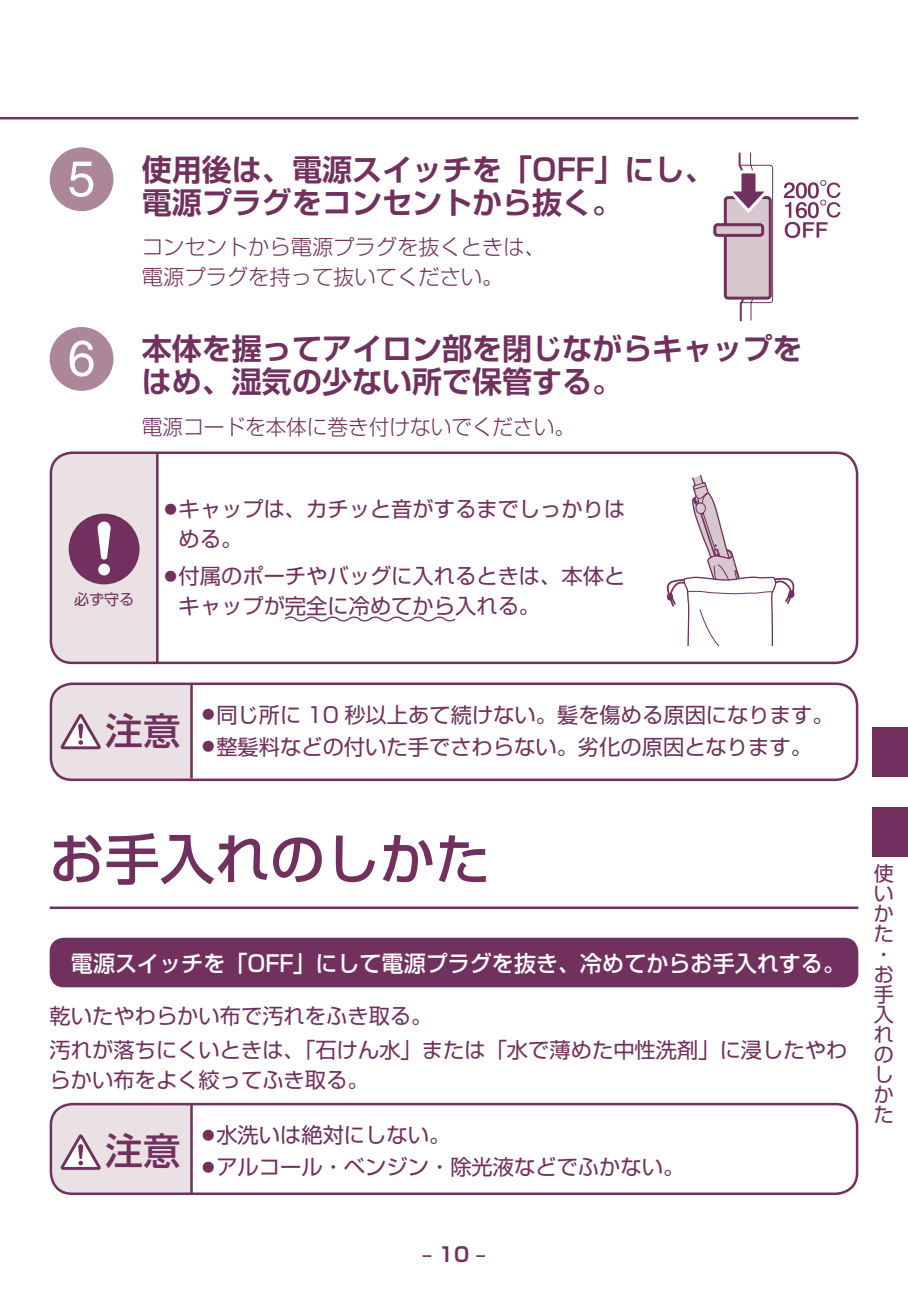
<style>
.page{position:relative;width:908px;height:1290px;background:#fff}
.page>*{position:absolute;margin:0;border:0;box-sizing:border-box;transform-origin:0 0}
.t1{font:500 55px "Shin Go Pro";color:#71305e}
.t2{font:500 37.5px "Shin Go Pro";color:#71305e}
.t3{font:700 30px/32.8px "Shin Go Pro De";color:#71305e}
.t4{font:500 22.5px "Shin Go Pro";color:#fff}
.t5{font:21.25px/30px "Shin Go Pro";color:#71305e}
.t6{font:300 21.25px/30px "Shin Go Pro";color:#71305e}
.t7{font:20px/20px "Shin Go Pro";color:#71305e}
.t8{font:700 20px "Shin Go Pro De";color:#71305e}
.t9{font:15px "Shin Go Pro";color:#71305e}
.s1{font-family:"Helvetica";font-weight:400;font-size:50px;color:#fff}
</style>
<div class="page">
<div style="left:872px;top:807px;width:35px;height:49px;background:#71305e"></div>
<div style="left:872px;top:727px;width:35px;height:50px;background:#71305e"></div>
<div style="left:50px;top:938px;width:807px;height:49px;background:#71305e;border-radius:14px"></div>
<hr style="left:0;top:117px;width:857px;height:2px;background:#71305e">
<div style="left:50px;top:147px;width:63px;height:64px;background:#ac8699;border-radius:50%"></div>
<div style="left:50px;top:327px;width:63px;height:64px;background:#ac8699;border-radius:50%"></div>
<div style="left:51px;top:684px;width:140px;height:94px;background:#eae1e4"></div>
<hr style="left:190px;top:684px;width:3px;height:94px;background:#71305e">
<svg style="left:61px;top:714px;width:40px;height:35px"></svg>
<div style="left:50px;top:682px;width:807px;height:99px;border:2px solid #71305e;border-radius:21px"></div>
<div style="left:51px;top:453px;width:106px;height:209px;background:#eae1e4"></div>
<hr style="left:156px;top:453px;width:2px;height:209px;background:#71305e">
<svg style="left:69px;top:514px;width:70px;height:70px"></svg>
<svg style="left:284px;top:616px;width:172px;height:6px"></svg>
<div style="left:50px;top:451px;width:807px;height:213px;border:2px solid #71305e;border-radius:21px"></div>
<div style="left:51px;top:1104px;width:140px;height:90px;background:#eae1e4"></div>
<hr style="left:190px;top:1104px;width:3px;height:90px;background:#71305e">
<svg style="left:61px;top:1134px;width:40px;height:36px"></svg>
<div style="left:50px;top:1103px;width:807px;height:92px;border:2px solid #71305e;border-radius:21px"></div>
<hr style="left:50px;top:906px;width:807px;height:3px;background:#71305e">
<svg style="left:783px;top:180px;width:57px;height:58px"></svg>
<div style="left:714px;top:225px;width:48px;height:10px;background:#d7c7ce;border-radius:3px"></div>
<div style="left:713px;top:223px;width:50px;height:14px;border:3px solid #71305e;border-radius:3px"></div>
<svg style="left:722px;top:152px;width:52px;height:169px"></svg>
<svg style="left:666px;top:475px;width:128px;height:171px"></svg>
<h3 class="t3" style="left:142px;top:150px;width:574px;text-indent:-74px"><span class="s1">5</span> 使用後は、電源スイッチを「OFF」にし、電源プラグをコンセントから抜く。</h3>
<p class="t6" style="left:142px;top:230px;width:405px">コンセントから電源プラグを抜くときは、電源プラグを持って抜いてください。</p>
<h3 class="t3" style="left:142px;top:329px;width:662px;text-indent:-74px"><span class="s1">6</span> 本体を握ってアイロン部を閉じながらキャップをはめ、湿気の少ない所で保管する。</h3>
<p class="t6" style="left:142px;top:409px;width:434px">電源コードを本体に巻き付けないでください。</p>
<p class="t9" style="left:74px;top:587px;width:62px">必ず守る</p>
<p class="t5" style="left:178px;top:491px;width:448px;text-indent:-14px"><sup>●</sup>キャップは、カチッと音がするまでしっかりはめる。</p>
<p class="t5" style="left:178px;top:558px;width:448px;text-indent:-14px"><sup>●</sup>付属のポーチやバッグに入れるときは、本体とキャップが完全に冷めてから入れる。</p>
<h2 class="t2" style="left:105px;top:700px;width:76px">注意</h2>
<p class="t5" style="left:202px;top:697px;width:632px"><sup>●</sup>同じ所に 10 秒以上あて続けない。髪を傷める原因になります。</p>
<p class="t5" style="left:202px;top:729px;width:611px"><sup>●</sup>整髪料などの付いた手でさわらない。劣化の原因となります。</p>
<h1 class="t1" style="left:50px;top:814px;width:441px">お手入れのしかた</h1>
<p class="t4" style="left:71px;top:945px;width:775px">電源スイッチを「OFF」にして電源プラグを抜き、冷めてからお手入れする。</p>
<p class="t5" style="left:50px;top:997px;width:798px;line-height:33.5px">乾いたやわらかい布で汚れをふき取る。<br>汚れが落ちにくいときは、「石けん水」または「水で薄めた中性洗剤」に浸したやわ</p>
<p class="t5" style="left:50px;top:1062px;width:320px">らかい布をよく絞ってふき取る。</p>
<h2 class="t2" style="left:105px;top:1120px;width:76px">注意</h2>
<p class="t5" style="left:202px;top:1117px;width:249px"><sup>●</sup>水洗いは絶対にしない。</p>
<p class="t5" style="left:202px;top:1149px;width:483px"><sup>●</sup>アルコール・ベンジン・除光液などでふかない。</p>
<p class="t8" style="left:422px;top:1238px;width:65px">‒ 10 ‒</p>
<p class="t7" style="left:873px;top:861px;width:21px">使いかた・お手入れのしかた</p>
</div>
